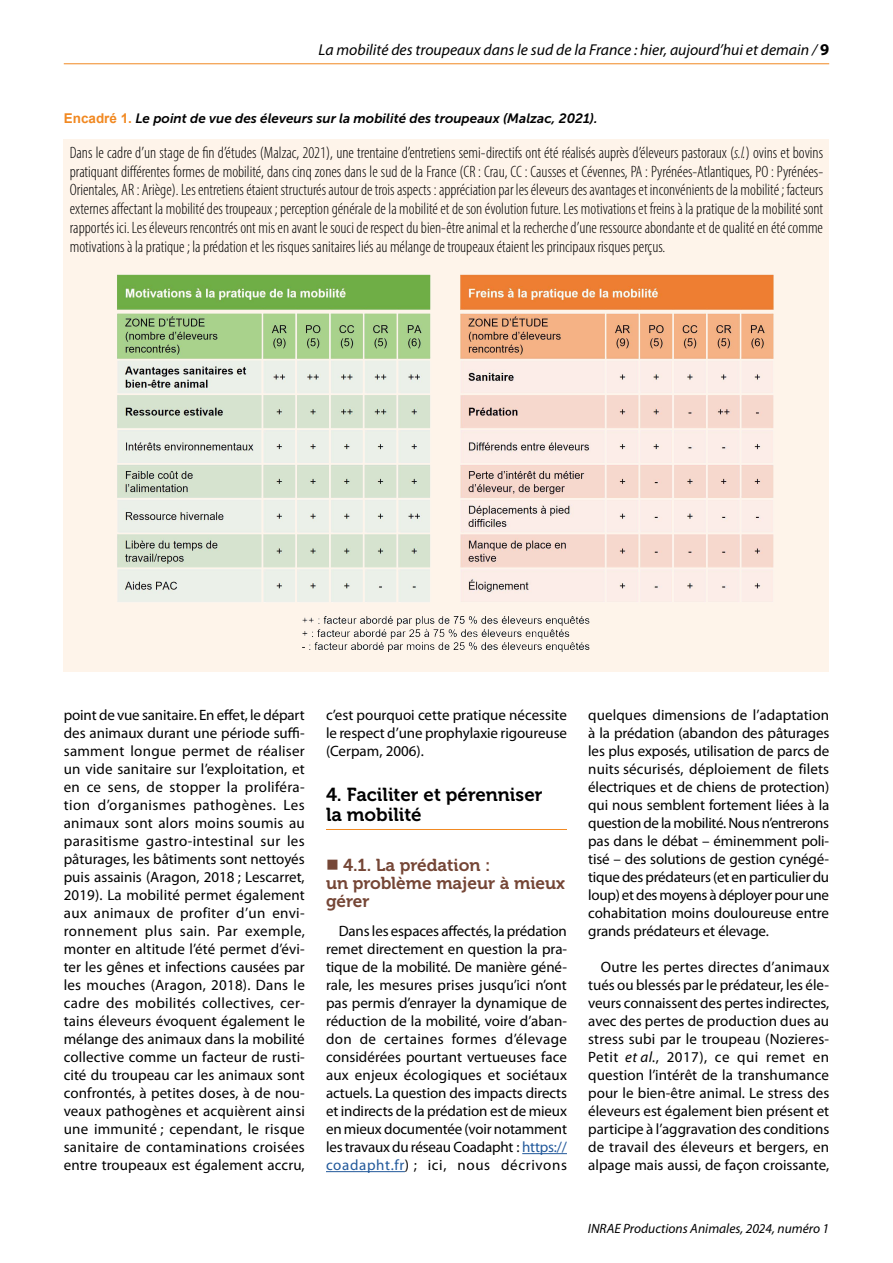
<style>
.page{position:relative;width:893px;height:1263px;background:#fff}
.page>*{position:absolute;margin:0;border:0;box-sizing:border-box;transform-origin:0 0}
.t1{font:18.75px/19.5px "Museo 700";color:#000}
.t2{font:17.25px/18px "Museo 700";color:#754636}
.t3{font:300 condensed 16.5px/18.8px "Myriad Pro";color:#000;text-align:justify}
.t4{font:italic 15.75px "Myriad Pro";color:#000}
.t5{font:15px/18px "Myriad Pro";color:#000;text-align:justify}
.t6{font:italic 13.5px "Museo Sans 700";color:#000}
.t7{font:italic 13.5px "Myriad Pro";color:#000}
.s1{font-weight:700;font-style:normal;font-size:16.5px}
.s2{font-family:"Arial";font-weight:700;font-style:normal;color:#f18922}
.s3{font-style:italic}
.s4{color:#22599b}
</style>
<div class="page">
<hr style="left:64px;top:63px;width:765px;height:1px;background:#f18922">
<hr style="left:326px;top:829px;width:241px;height:1px;background:#f18922">
<hr style="left:522px;top:1153px;width:45px;height:1px;background:#22599b">
<hr style="left:326px;top:1171px;width:79px;height:1px;background:#22599b">
<div style="left:64px;top:139px;width:765px;height:532px;background:#fef4ea"></div>
<img style="left:117px;top:274px;width:657px;height:378px">
<p class="t4" style="left:318px;top:40px;width:512px">La mobilité des troupeaux dans le sud de la France : hier, aujourd’hui et demain / <span class="s1">9</span></p>
<p class="t6" style="left:64px;top:111px;width:535px"><span class="s2">Encadré 1.</span> Le point de vue des éleveurs sur la mobilité des troupeaux (Malzac, 2021).</p>
<p class="t3" style="left:70px;top:143px;width:755px">Dans le cadre d’un stage de fin d’études (Malzac, 2021), une trentaine d’entretiens semi-directifs ont été réalisés auprès d’éleveurs pastoraux (<span class="s3">s.l.</span>) ovins et bovins pratiquant différentes formes de mobilité, dans cinq zones dans le sud de la France (CR : Crau, CC : Causses et Cévennes, PA : Pyrénées-Atlantiques, PO : Pyrénées-Orientales, AR : Ariège). Les entretiens étaient structurés autour de trois aspects : appréciation par les éleveurs des avantages et inconvénients de la mobilité; facteurs externes affectant la mobilité des troupeaux ; perception générale de la mobilité et de son évolution future. Les motivations et freins à la pratique de la mobilité sont rapportés ici. Les éleveurs rencontrés ont mis en avant le souci de respect du bien-être animal et la recherche d’une ressource abondante et de qualité en été comme motivations à la pratique ; la prédation et les risques sanitaires liés au mélange de troupeaux étaient les principaux risques perçus.</p>
<p class="t5" style="left:64px;top:706px;width:243px">point de vue sanitaire. En effet, le départ des animaux durant une période suffi&shy;samment longue permet de réaliser un vide sanitaire sur l’exploitation, et en ce sens, de stopper la proliféra&shy;tion d’organismes pathogènes. Les animaux sont alors moins soumis au parasitisme gastro-intestinal sur les pâturages, les bâtiments sont nettoyés puis assainis (Aragon, 2018 ; Lescarret, 2019). La mobilité permet également aux animaux de profiter d’un envi&shy;ronnement plus sain. Par exemple, monter en altitude l’été permet d’évi&shy;ter les gênes et infections causées par les mouches (Aragon, 2018). Dans le cadre des mobilités collectives, cer&shy;tains éleveurs évoquent également le mélange des animaux dans la mobilité collective comme un facteur de rusti&shy;cité du troupeau car les animaux sont confrontés, à petites doses, à de nou&shy;veaux pathogènes et acquièrent ainsi une immunité ; cependant, le risque sanitaire de contaminations croisées entre troupeaux est également accru,</p>
<p class="t5" style="left:326px;top:706px;width:242px">c’est pourquoi cette pratique nécessite le respect d’une prophylaxie rigoureuse (Cerpam, 2006).</p>
<p class="t1" style="left:326px;top:785px;width:218px">4. Faciliter et pérenniser la mobilité</p>
<p class="t2" style="left:326px;top:856px;width:240px;text-indent:17px">4.1. La prédation :<br>un problème majeur à mieux gérer</p>
<p class="t5" style="left:326px;top:922px;width:243px;text-indent:13px">Dans les espaces affectés, la prédation remet directement en question la pra&shy;tique de la mobilité. De manière géné&shy;rale, les mesures prises jusqu’ici n’ont pas permis d’enrayer la dynamique de réduction de la mobilité, voire d’aban&shy;don de certaines formes d’élevage considérées pourtant vertueuses face aux enjeux écologiques et sociétaux actuels. La question des impacts directs et indirects de la prédation est de mieux en mieux documentée (voir notamment les travaux du réseau Coadapht : <span class="s4">https:// coadapht.fr</span>) ; ici, nous décrivons</p>
<p class="t5" style="left:588px;top:706px;width:243px">quelques dimensions de l’adaptation à la prédation (abandon des pâturages les plus exposés, utilisation de parcs de nuits sécurisés, déploiement de filets électriques et de chiens de protection) qui nous semblent fortement liées à la question de la mobilité. Nous n’entrerons pas dans le débat – éminemment poli&shy;tisé – des solutions de gestion cynégé&shy;tique des prédateurs (et en particulier du loup) et des moyens à déployer pour une cohabitation moins douloureuse entre grands prédateurs et élevage.</p>
<p class="t5" style="left:588px;top:958px;width:243px;text-indent:13px">Outre les pertes directes d’animaux tués ou blessés par le prédateur, les éle&shy;veurs connaissent des pertes indirectes, avec des pertes de production dues au stress subi par le troupeau (Nozieres-Petit <span class="s3">et al.</span>, 2017), ce qui remet en question l’intérêt de la transhumance pour le bien-être animal. Le stress des éleveurs est également bien présent et participe à l’aggravation des conditions de travail des éleveurs et bergers, en alpage mais aussi, de façon croissante,</p>
<p class="t7" style="left:588px;top:1220px;width:243px">INRAE Productions Animales, 2024, numéro 1</p>
</div>
